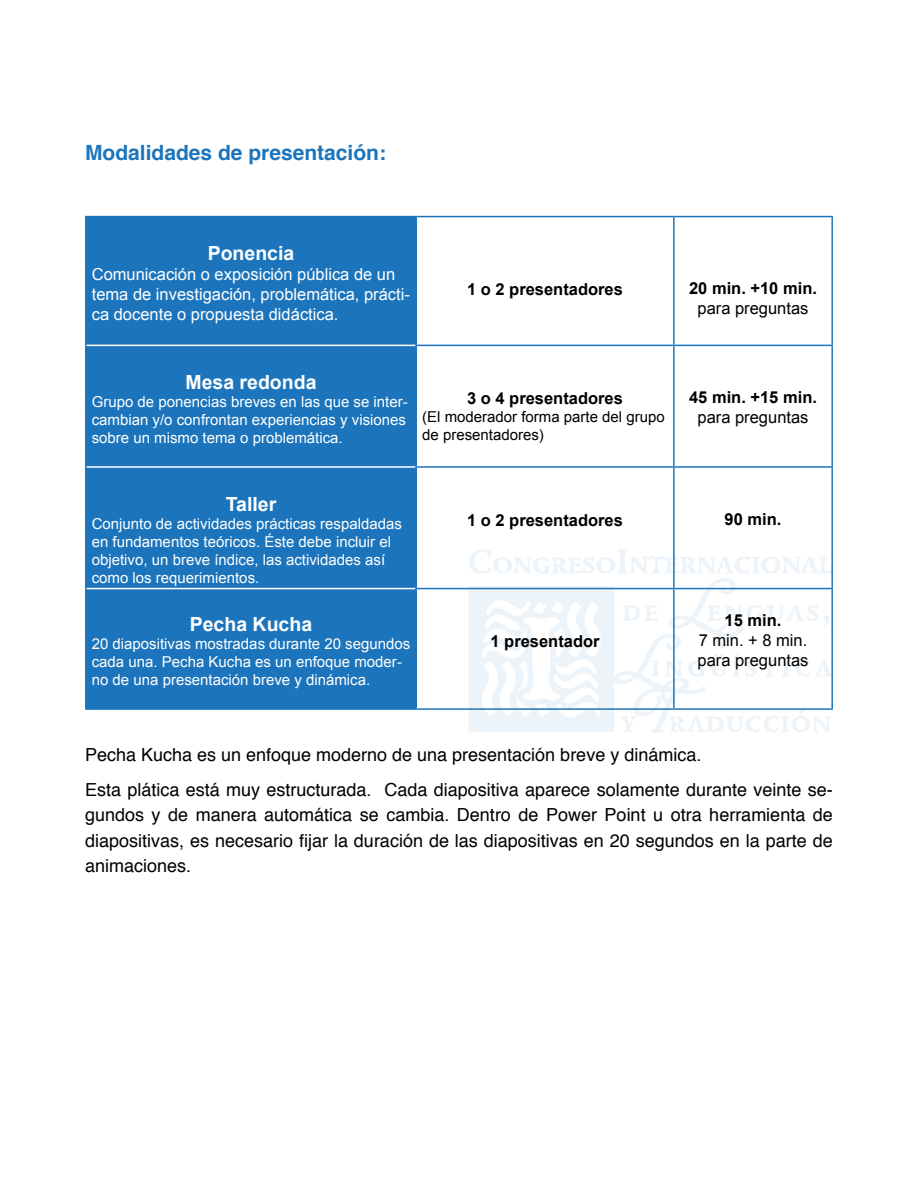
<style>
.page{position:relative;width:918px;height:1188px;background:#fff}
.page>*{position:absolute;margin:0;border:0;box-sizing:border-box;transform-origin:0 0}
.t1{font:700 21px "Helvetica";color:#1c75bc}
.t2{font:700 19.5px "Arial";color:#fff}
.t3{font:18px/25.5px "Helvetica";color:#000}
.t4{font:16.5px/19.8px "Arial";color:#fff}
.t5{font:700 16.5px "Arial";color:#000}
.t6{font:16.5px/19.8px "Arial";color:#000}
.t7{font:15px/18px "Arial";color:#fff}
.t8{font:15px/18px "Arial";color:#000}
</style>
<div class="page">
<svg style="left:469px;top:549px;width:362px;height:183px"></svg>
<div style="left:87px;top:217px;width:329px;height:491px;background:#1c75bc"></div>
<hr style="left:85px;top:216px;width:331px;height:1px;background:#1c75bc">
<hr style="left:85px;top:217px;width:2px;height:128px;background:#1c75bc">
<hr style="left:85px;top:345px;width:2px;height:122px;background:#1c75bc">
<hr style="left:85px;top:467px;width:2px;height:122px;background:#1c75bc">
<hr style="left:85px;top:589px;width:2px;height:119px;background:#1c75bc">
<hr style="left:85px;top:708px;width:331px;height:2px;background:#1c75bc">
<hr style="left:87px;top:345px;width:328px;height:1px;background:#fff">
<hr style="left:87px;top:466px;width:328px;height:2px;background:#fff">
<hr style="left:87px;top:588px;width:328px;height:1px;background:#fff">
<hr style="left:673px;top:217px;width:2px;height:128px;background:#1c75bc">
<hr style="left:416px;top:345px;width:258px;height:1px;background:#1c75bc">
<hr style="left:674px;top:345px;width:159px;height:1px;background:#1c75bc">
<hr style="left:673px;top:346px;width:2px;height:120px;background:#1c75bc">
<hr style="left:416px;top:466px;width:258px;height:2px;background:#1c75bc">
<hr style="left:674px;top:466px;width:159px;height:2px;background:#1c75bc">
<hr style="left:673px;top:468px;width:2px;height:120px;background:#1c75bc">
<hr style="left:416px;top:588px;width:258px;height:1px;background:#1c75bc">
<hr style="left:674px;top:588px;width:159px;height:1px;background:#1c75bc">
<hr style="left:673px;top:589px;width:2px;height:119px;background:#1c75bc">
<hr style="left:416px;top:216px;width:258px;height:1px;background:#1c75bc">
<hr style="left:416px;top:217px;width:1px;height:128px;background:#1c75bc">
<hr style="left:674px;top:216px;width:159px;height:1px;background:#1c75bc">
<hr style="left:831px;top:217px;width:2px;height:128px;background:#1c75bc">
<hr style="left:416px;top:346px;width:1px;height:120px;background:#1c75bc">
<hr style="left:831px;top:346px;width:2px;height:120px;background:#1c75bc">
<hr style="left:416px;top:468px;width:1px;height:120px;background:#1c75bc">
<hr style="left:831px;top:468px;width:2px;height:120px;background:#1c75bc">
<hr style="left:416px;top:589px;width:1px;height:119px;background:#1c75bc">
<hr style="left:831px;top:589px;width:2px;height:119px;background:#1c75bc">
<hr style="left:416px;top:708px;width:258px;height:2px;background:#1c75bc">
<hr style="left:674px;top:708px;width:159px;height:2px;background:#1c75bc">
<h1 class="t1" style="left:85px;top:135px;width:303px">Modalidades de presentación:</h1>
<h2 class="t2" style="left:208px;top:240px;width:88px">Ponencia</h2>
<p class="t4" style="left:92px;top:264px;width:320px">Comunicación o exposición pública de un tema de investigación, problemática, prácti&shy;ca docente o propuesta didáctica.</p>
<p class="t5" style="left:467px;top:278px;width:157px">1 o 2 presentadores</p>
<p class="t5" style="left:689px;top:277px;width:129px">20 min. +10 min.</p>
<p class="t6" style="left:698px;top:298px;width:112px">para preguntas</p>
<h2 class="t2" style="left:185px;top:369px;width:133px">Mesa redonda</h2>
<p class="t7" style="left:92px;top:393px;width:318px;text-align:justify">Grupo de ponencias breves en las que se inter&shy;cambian y/o confrontan experiencias y visiones sobre un mismo tema o problemática.</p>
<p class="t5" style="left:467px;top:387px;width:157px">3 o 4 presentadores</p>
<p class="t8" style="left:422px;top:408px;width:244px">(El moderador forma parte del grupo de presentadores)</p>
<p class="t5" style="left:689px;top:386px;width:129px">45 min. +15 min.</p>
<p class="t6" style="left:698px;top:407px;width:112px">para preguntas</p>
<h2 class="t2" style="left:226px;top:491px;width:52px">Taller</h2>
<p class="t7" style="left:92px;top:514px;width:312px">Conjunto de actividades prácticas respaldadas en fundamentos teóricos. Éste debe incluir el objetivo, un breve índice, las actividades así como los requerimientos.</p>
<p class="t5" style="left:467px;top:509px;width:157px">1 o 2 presentadores</p>
<p class="t5" style="left:725px;top:508px;width:58px">90 min.</p>
<h2 class="t2" style="left:190px;top:611px;width:124px">Pecha Kucha</h2>
<p class="t7" style="left:92px;top:635px;width:320px">20 diapositivas mostradas durante 20 segundos cada una. Pecha Kucha es un enfoque moder&shy;no de una presentación breve y dinámica.</p>
<p class="t5" style="left:491px;top:631px;width:111px">1 presentador</p>
<p class="t5" style="left:725px;top:610px;width:58px">15 min.</p>
<p class="t6" style="left:698px;top:631px;width:112px">7 min. + 8 min. para preguntas</p>
<p class="t3" style="left:85px;top:738px;width:749px;line-height:34.5px">Pecha Kucha es un enfoque moderno de una presentación breve y dinámica.<br>Esta plática está muy estructurada. Cada diapositiva aparece solamente durante veinte se-</p>
<p class="t3" style="left:85px;top:803px;width:749px;text-align:justify">gundos y de manera automática se cambia. Dentro de Power Point u otra herramienta de diapositivas, es necesario fijar la duración de las diapositivas en 20 segundos en la parte de animaciones.</p>
</div>
